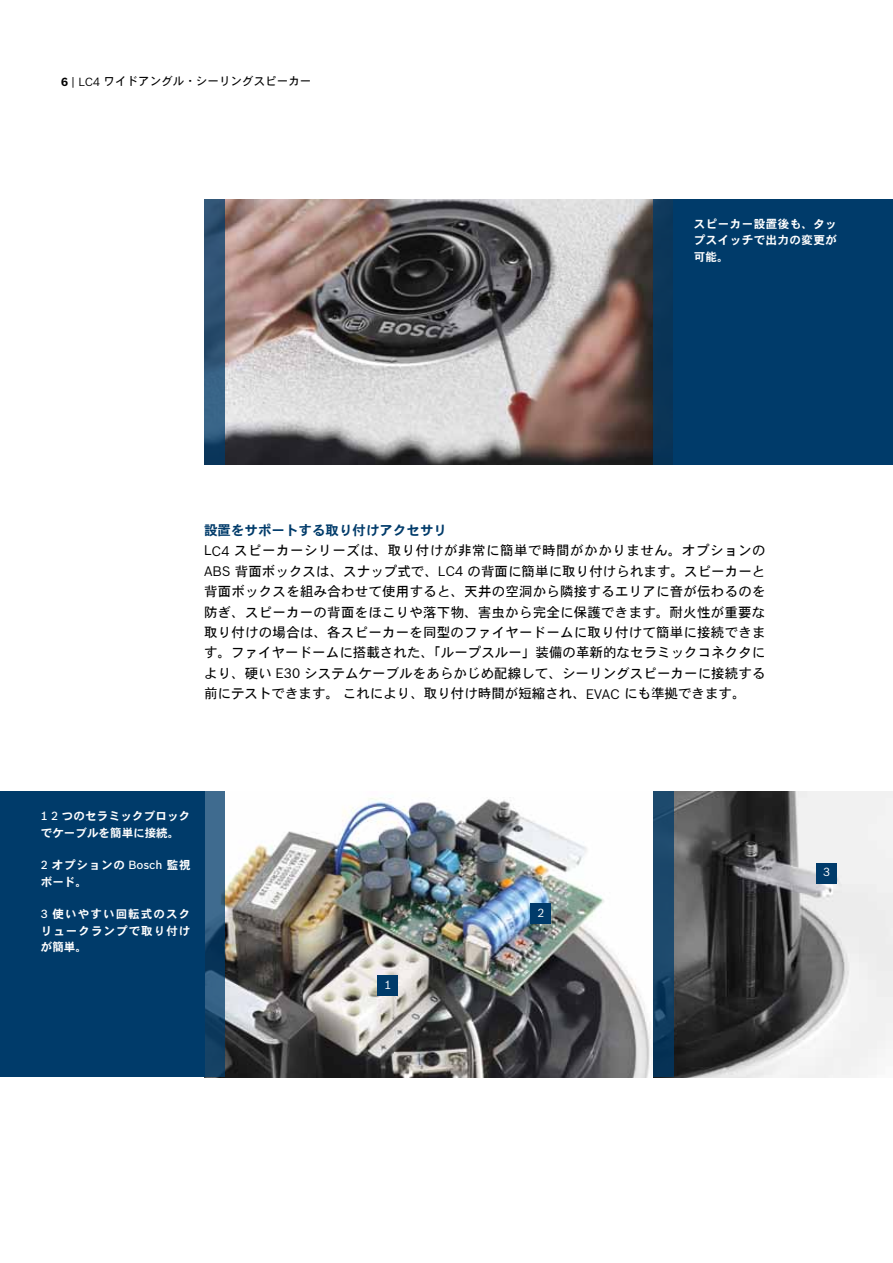
<style>
.page{position:relative;width:893px;height:1263px;background:#fff}
.page>*{position:absolute;margin:0;border:0;box-sizing:border-box;transform-origin:0 0}
.t1{font:13.5px/20.4px "URW Heisei Gothic";letter-spacing:.015em;color:#000}
.t2{font:700 11.55px/16.4px "URW Heisei Gothic";letter-spacing:.035em;color:#fff;text-align:justify}
.t3{font:700 11.55px/16.4px "URW Heisei Gothic";letter-spacing:.005em;color:#fff}
.t4{font:11.55px "URW Heisei Gothic";color:#000}
.t5{font:700 11.55px/16.4px "URW Heisei Gothic";letter-spacing:.065em;color:#fff}
.t6{font:11.55px "Bosch Sans";color:#fff}
.s1{font-family:"Bosch Sans";font-weight:700}
.s2{font-family:"Bosch Sans"}
.s3{font-weight:700;color:#003b6a}
.s4{font-family:"Bosch Sans";font-weight:500}
</style>
<div class="page">
<img style="left:225px;top:798px;width:426px;height:279px">
<img style="left:225px;top:199px;width:429px;height:266px">
<img style="left:653px;top:791px;width:240px;height:286px">
<svg style="left:204px;top:199px;width:21px;height:266px;background:#2c5375"></svg>
<div style="left:654px;top:199px;width:20px;height:266px;background:#0b3557"></div>
<div style="left:674px;top:199px;width:219px;height:266px;background:#003b6a"></div>
<div style="left:0;top:791px;width:204px;height:286px;background:#003b6a"></div>
<svg style="left:204px;top:791px;width:21px;height:286px;background:#29557a"></svg>
<svg style="left:654px;top:791px;width:20px;height:286px;background:#164266"></svg>
<div style="left:531px;top:904px;width:20px;height:20px;background:#003b6a"></div>
<div style="left:378px;top:975px;width:20px;height:20px;background:#003b6a"></div>
<div style="left:816px;top:863px;width:21px;height:20px;background:#003b6a"></div>
<p class="t4" style="left:61px;top:73px;width:252px"><span class="s1">6</span> <span class="s2">| LC4</span> ワイドアングル・シーリングスピーカー</p>
<p class="t2" style="left:694px;top:216px;width:144px">スピーカー設置後も、タップスイッチで出力の変更が可能。</p>
<p class="t1" style="left:204px;top:520px;width:563px"><span class="s3">設置をサポートする取り付けアクセサリ<br></span>L<span class="s2">C4</span> スピーカーシリーズは、取り付けが非常に簡単で時間がかかりません。オプションの<span class="s2">ABS</span> 背面ボックスは、スナップ式で、<span class="s2">LC4</span> の背面に簡単に取り付けられます。スピーカーと背面ボックスを組み合わせて使用すると、天井の空洞から隣接するエリアに音が伝わるのを防ぎ、スピーカーの背面をほこりや落下物、害虫から完全に保護できます。耐火性が重要な取り付けの場合は、各スピーカーを同型のファイヤードームに取り付けて簡単に接続できます。ファイヤードームに搭載された、「ループスルー」装備の革新的なセラミックコネクタにより、硬い <span class="s2">E30</span> システムケーブルをあらかじめ配線して、シーリングスピーカーに接続する前にテストできます。 これにより、取り付け時間が短縮され、<span class="s2">EVAC</span> にも準拠できます。</p>
<p class="t3" style="left:41px;top:808px;width:151px"><span class="s4">1 2</span> つのセラミックブロックでケーブルを簡単に接続。</p>
<p class="t5" style="left:41px;top:857px;width:151px"><span class="s4">2</span> オプションの <span class="s4">Bosch</span> 監視ボード。</p>
<p class="t2" style="left:41px;top:906px;width:151px"><span class="s4">3</span> 使いやすい回転式のスクリュークランプで取り付けが簡単。</p>
<p class="t6" style="left:537px;top:904px;width:8px">2</p>
<p class="t6" style="left:384px;top:976px;width:8px">1</p>
<p class="t6" style="left:823px;top:864px;width:8px">3</p>
</div>
